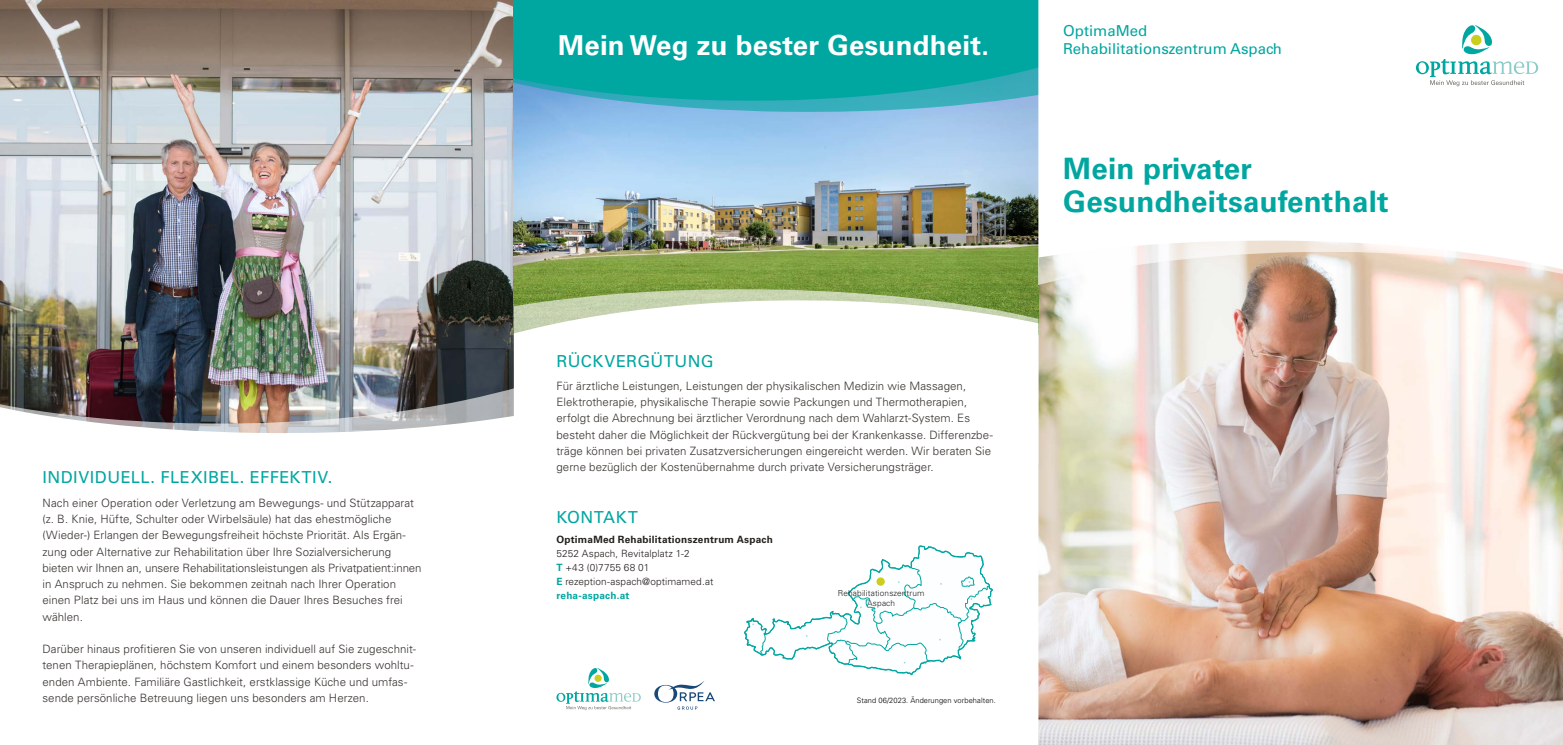
<style>
.page{position:relative;width:1563px;height:745px;background:#fff}
.page>*{position:absolute;margin:0;border:0;box-sizing:border-box;transform-origin:0 0}
.t1{font:700 29.38px/32.5px "Univers LT Std";letter-spacing:.01em;color:#00a6a0}
.t2{font:700 27.5px "Univers LT Std";letter-spacing:.01em;color:#fff}
.t3{font:16.5px "Univers LT Std";letter-spacing:.025em;color:#00a6a0}
.t4{font:15px/18.8px "Univers LT Std";color:#00a6a0}
.t5{font:300 11.5px/16.2px "Univers LT Std";color:#36312d}
.t6{font:300 10px/13.9px "Univers LT Std";letter-spacing:.01em;color:#231f1c}
.t7{font:700 10px "Univers LT Std";letter-spacing:.02em;color:#231f1c}
.t8{font:300 8.25px/9.9px "Univers LT Std";letter-spacing:.015em;color:#231f1c;text-align:center}
.t9{font:300 7.5px "Univers LT Std";letter-spacing:.01em;color:#000}
.s1{font-weight:700;color:#00a6a0}
</style>
<div class="page">
<img style="left:0;top:0;width:514px;height:383px">
<img style="left:1038px;top:324px;width:525px;height:420px">
<img style="left:514px;top:112px;width:524px;height:176px">
<svg style="left:514px;top:288px;width:524px;height:11px"></svg>
<svg style="left:514px;top:299px;width:524px;height:412px"></svg>
<svg style="left:514px;top:101px;width:524px;height:11px"></svg>
<svg style="left:514px;top:0;width:524px;height:101px;fill:#00a6a0"></svg>
<svg style="left:1038px;top:0;width:525px;height:324px"></svg>
<svg style="left:556px;top:667px;width:85px;height:42px"></svg>
<svg style="left:654px;top:680px;width:61px;height:29px"></svg>
<svg style="left:743px;top:544px;width:251px;height:139px"></svg>
<div style="left:876px;top:577px;width:9px;height:8px;background:#c9ce1f;border-radius:50%"></div>
<svg style="left:1416px;top:25px;width:122px;height:61px"></svg>
<img style="left:0;top:383px;width:514px;height:50px">
<h3 class="t3" style="left:43px;top:467px;width:291px">INDIVIDUELL. FLEXIBEL. EFFEKTIV.</h3>
<p class="t5" style="left:43px;top:494px;width:381px">Nach einer Operation oder Verletzung am Bewegungs- und Stützapparat (z. B. Knie, Hüfte, Schulter oder Wirbelsäule) hat das ehestmögliche (Wieder-) Erlangen der Bewegungsfreiheit höchste Priorität. Als Ergän&shy;zung oder Alternative zur Rehabilitation über Ihre Sozialversicherung bieten wir Ihnen an, unsere Rehabilitationsleistungen als Privatpatient:innen in Anspruch zu nehmen. Sie bekommen zeitnah nach Ihrer Operation einen Platz bei uns im Haus und können die Dauer Ihres Besuches frei wählen.</p>
<p class="t5" style="left:43px;top:640px;width:375px">Darüber hinaus profitieren Sie von unseren individuell auf Sie zugeschnit&shy;tenen Therapieplänen, höchstem Komfort und einem besonders wohltu&shy;enden Ambiente. Familiäre Gastlichkeit, erstklassige Küche und umfas&shy;sende persönliche Betreuung liegen uns besonders am Herzen.</p>
<h2 class="t2" style="left:558px;top:30px;width:432px">Mein Weg zu bester Gesundheit.</h2>
<h3 class="t3" style="left:556px;top:350px;width:159px">RÜCKVERGÜTUNG</h3>
<p class="t5" style="left:556px;top:377px;width:438px">Für ärztliche Leistungen, Leistungen der physikalischen Medizin wie Massagen, Elektrotherapie, physikalische Therapie sowie Packungen und Thermotherapien, erfolgt die Abrechnung bei ärztlicher Verordnung nach dem Wahlarzt-System. Es besteht daher die Möglichkeit der Rückvergütung bei der Krankenkasse. Differenzbe&shy;träge können bei privaten Zusatzversicherungen eingereicht werden. Wir beraten Sie gerne bezüglich der Kostenübernahme durch private Versicherungsträger.</p>
<h3 class="t3" style="left:556px;top:507px;width:83px">KONTAKT</h3>
<p class="t7" style="left:556px;top:533px;width:218px">OptimaMed Rehabilitationszentrum Aspach</p>
<p class="t6" style="left:556px;top:546px;width:158px">5252 Aspach, Revitalplatz 1-2<br><span class="s1">T</span> +43 (0)7755 68 01<br><span class="s1">E</span> rezeption-aspach@optimamed.at <span class="s1">reha-aspach.at</span></p>
<p class="t8" style="left:838px;top:587px;width:88px">Rehabilitationszentrum<br>Aspach</p>
<p class="t9" style="left:857px;top:695px;width:141px">Stand 06/2023. Änderungen vorbehalten.</p>
<h3 class="t4" style="left:1063px;top:21px;width:220px">OptimaMed<br>Rehabilitationszentrum Aspach</h3>
<h1 class="t1" style="left:1063px;top:152px;width:327px">Mein privater<br>Gesundheitsaufenthalt</h1>
</div>
